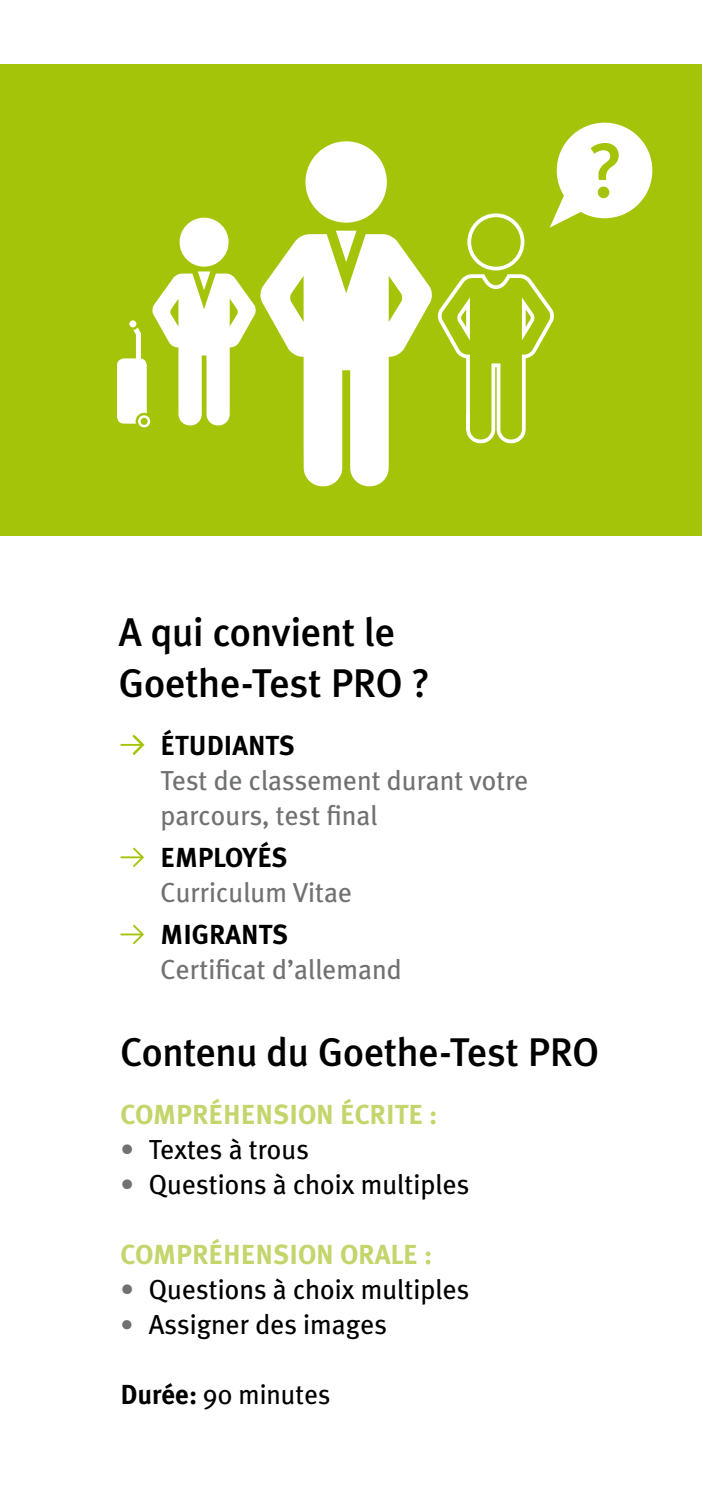
<style>
.page{position:relative;width:702px;height:1489px;background:#fff}
.page>*{position:absolute;margin:0;border:0;box-sizing:border-box;transform-origin:0 0}
.t1{font:500 40px/50px "Meta Plus";letter-spacing:-.01em;color:#000}
.t2{font:27.5px "Meta Plus";color:#000}
.t3{font:27.5px/35px "Meta Plus";color:#707172}
.t4{font:700 27.5px "Meta Plus";color:#c3d56b}
.t5{font:700 27.5px "Meta Plus";color:#000}
.s1{font-weight:700;color:#707172}
.s2{font-weight:700;font-size:26.25px;color:#707172}
.s3{font-weight:700}
</style>
<div class="page">
<div style="left:0;top:64px;width:702px;height:471px;background:#a4c409"></div>
<svg style="left:120px;top:735px;width:25px;height:20px"></svg>
<hr style="left:120px;top:856px;width:22px;height:2px;background:#a4c409">
<svg style="left:131px;top:847px;width:13px;height:20px"></svg>
<hr style="left:120px;top:933px;width:22px;height:2px;background:#a4c409">
<svg style="left:131px;top:924px;width:13px;height:20px"></svg>
<div style="left:559px;top:125px;width:91px;height:91px;background:#fff;border-radius:50%"></div>
<div style="left:556px;top:123px;width:96px;height:95px;border:5px solid #fff;border-radius:50%"></div>
<svg style="left:549px;top:143px;width:69px;height:85px"></svg>
<div style="left:305px;top:141px;width:82px;height:82px;background:#fff;border-radius:50%"></div>
<svg style="left:260px;top:234px;width:172px;height:252px;fill:#fff"></svg>
<svg style="left:336px;top:231px;width:20px;height:31px"></svg>
<div style="left:179px;top:218px;width:49px;height:49px;background:#fff;border-radius:50%"></div>
<svg style="left:152px;top:271px;width:104px;height:154px"></svg>
<div style="left:467px;top:213px;width:57px;height:57px;border:4px solid #fff;border-radius:50%"></div>
<svg style="left:437px;top:274px;width:117px;height:170px"></svg>
<div style="left:117px;top:358px;width:30px;height:65px;background:#fff;border-radius:7px"></div>
<div style="left:136px;top:413px;width:17px;height:17px;border:8px solid #a4c409;border-radius:50%"></div>
<svg style="left:139px;top:416px;width:10px;height:10px"></svg>
<div style="left:138px;top:415px;width:12px;height:12px;border:2px solid #fff;border-radius:50%"></div>
<svg style="left:126px;top:328px;width:17px;height:31px"></svg>
<svg style="left:128px;top:319px;width:10px;height:10px"></svg>
<div style="left:127px;top:318px;width:12px;height:12px;border:2px solid #a4c409;border-radius:50%"></div>
<h1 class="t1" style="left:119px;top:607px;width:312px">A qui convient le<br>Goethe-Test PRO ?</h1>
<p class="t5" style="left:160px;top:729px;width:136px">ÉTUDIANTS</p>
<p class="t3" style="left:160px;top:762px;width:369px">Test de classement durant votre parcours, test final</p>
<p class="t5" style="left:160px;top:841px;width:129px">EMPLOYÉS</p>
<p class="t3" style="left:160px;top:874px;width:193px">Curriculum Vitae</p>
<p class="t5" style="left:160px;top:918px;width:129px">MIGRANTS</p>
<p class="t3" style="left:160px;top:951px;width:243px">Certificat d’allemand</p>
<h1 class="t1" style="left:120px;top:1026px;width:480px">Contenu du Goethe-Test PRO</h1>
<p class="t4" style="left:120px;top:1098px;width:318px">COMPRÉHENSION ÉCRITE :</p>
<p class="t2" style="left:120px;top:1133px;width:190px"><span class="s1">•</span> Textes à trous</p>
<p class="t2" style="left:120px;top:1168px;width:350px"><span class="s1">•</span> Questions à choix multiples</p>
<p class="t4" style="left:120px;top:1238px;width:313px">COMPRÉHENSION ORALE :</p>
<p class="t2" style="left:120px;top:1273px;width:350px"><span class="s1">•</span> Questions à choix multiples</p>
<p class="t2" style="left:120px;top:1308px;width:268px"><span class="s2">•</span> Assigner des images</p>
<p class="t2" style="left:120px;top:1378px;width:211px"><span class="s3">Durée:</span> 90 minutes</p>
</div>
